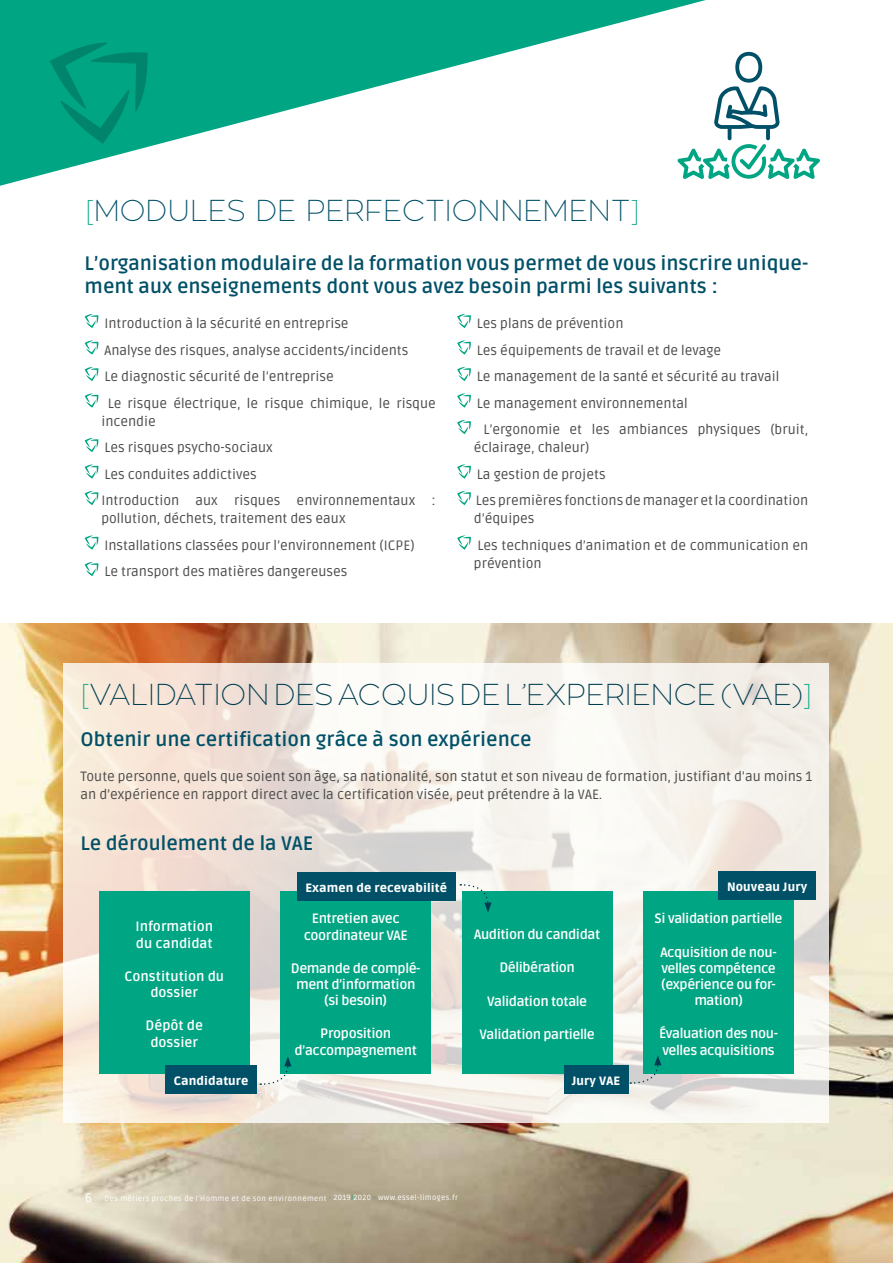
<style>
.page{position:relative;width:893px;height:1263px;background:#fff}
.page>*{position:absolute;margin:0;border:0;box-sizing:border-box;transform-origin:0 0}
.t1{font:100 30px "Zona Pro";color:#003d50}
.t2{font:100 30px "Zona Pro";color:#005067}
.t3{font:700 19.5px/23.4px "Ruda";color:#005067}
.t4{font:13.5px/26.5px "Ruda";color:#494948}
.t5{font:700 13.5px/16.2px "Ruda";letter-spacing:-.03em;color:#fff;text-align:center}
.t6{font:700 13.5px/16.2px "Ruda";color:#fff;text-align:center}
.t7{font:12.75px "Ruda";color:#fff}
.t8{font:900 12px "Ruda";letter-spacing:.01em;color:#fff}
.t9{font:7.5px "Ruda";letter-spacing:.05em;color:#fff}
.s1{color:#00a583}
</style>
<div class="page">
<svg style="left:0;top:0;width:706px;height:186px"></svg>
<img style="left:0;top:624px;width:893px;height:639px">
<svg style="left:50px;top:42px;width:97px;height:102px;background:#009c7c"></svg>
<svg style="left:677px;top:52px;width:143px;height:127px"></svg>
<svg style="left:829px;top:1207px;width:64px;height:56px;background:#dcb98a"></svg>
<svg style="left:85px;top:314px;width:13px;height:14px"></svg>
<svg style="left:85px;top:340px;width:13px;height:15px"></svg>
<svg style="left:85px;top:367px;width:13px;height:14px"></svg>
<svg style="left:85px;top:393px;width:13px;height:15px"></svg>
<svg style="left:85px;top:438px;width:13px;height:14px"></svg>
<svg style="left:85px;top:464px;width:13px;height:15px"></svg>
<svg style="left:85px;top:491px;width:13px;height:14px"></svg>
<svg style="left:85px;top:535px;width:13px;height:15px"></svg>
<svg style="left:85px;top:562px;width:13px;height:14px"></svg>
<svg style="left:457px;top:314px;width:14px;height:14px"></svg>
<svg style="left:457px;top:340px;width:14px;height:15px"></svg>
<svg style="left:457px;top:367px;width:14px;height:14px"></svg>
<svg style="left:457px;top:393px;width:14px;height:15px"></svg>
<svg style="left:457px;top:420px;width:14px;height:14px"></svg>
<svg style="left:457px;top:464px;width:14px;height:15px"></svg>
<svg style="left:457px;top:491px;width:14px;height:14px"></svg>
<svg style="left:457px;top:535px;width:14px;height:15px"></svg>
<svg style="left:64px;top:663px;width:765px;height:460px"></svg>
<div style="left:99px;top:892px;width:151px;height:182px;background:#00a583"></div>
<div style="left:280px;top:892px;width:151px;height:182px;background:#00a583"></div>
<div style="left:462px;top:892px;width:151px;height:182px;background:#00a583"></div>
<div style="left:643px;top:892px;width:151px;height:182px;background:#00a583"></div>
<div style="left:297px;top:872px;width:158px;height:28px;background:#005067"></div>
<div style="left:719px;top:872px;width:97px;height:28px;background:#005067"></div>
<div style="left:564px;top:1065px;width:65px;height:28px;background:#005067"></div>
<div style="left:165px;top:1065px;width:92px;height:28px;background:#005067"></div>
<svg style="left:260px;top:1056px;width:31px;height:29px"></svg>
<svg style="left:630px;top:1055px;width:31px;height:29px"></svg>
<svg style="left:460px;top:883px;width:32px;height:29px"></svg>
<h1 class="t2" style="left:85px;top:191px;width:556px"><span class="s1">[</span>MODULES DE PERFECTIONNEMENT<span class="s1">]</span></h1>
<h2 class="t3" style="left:85px;top:252px;width:725px">L’organisation modulaire de la formation vous permet de vous inscrire unique&shy;ment aux enseignements dont vous avez besoin parmi les suivants :</h2>
<p class="t4" style="left:104px;top:310px;width:333px">Introduction à la sécurité en entreprise<br>Analyse des risques, analyse accidents/incidents<br>Le diagnostic sécurité de l’entreprise<br>Le risque électrique, le risque chimique, le risque</p>
<p class="t4" style="left:101px;top:408px;width:336px">incendie<br>Les risques psycho-sociaux<br>Les conduites addictives<br>Introduction aux risques environnementaux :</p>
<p class="t4" style="left:101px;top:505px;width:315px">pollution, déchets, traitement des eaux<br>Installations classées pour l’environnement (ICPE)<br>Le transport des matières dangereuses</p>
<p class="t4" style="left:477px;top:310px;width:148px">Les plans de prévention</p>
<p class="t4" style="left:477px;top:337px;width:246px">Les équipements de travail et de levage</p>
<p class="t4" style="left:477px;top:363px;width:304px">Le management de la santé et sécurité au travail</p>
<p class="t4" style="left:477px;top:390px;width:212px">Le management environnemental</p>
<p class="t4" style="left:483px;top:416px;width:326px">L’ergonomie et les ambiances physiques (bruit,</p>
<p class="t4" style="left:474px;top:434px;width:336px">éclairage, chaleur)<br>La gestion de projets<br>Les premières fonctions de manager et la coordination</p>
<p class="t4" style="left:474px;top:505px;width:336px">d’équipes<br>Les techniques d’animation et de communication en</p>
<p class="t4" style="left:474px;top:550px;width:69px">prévention</p>
<h1 class="t1" style="left:81px;top:676px;width:733px"><span class="s1">[</span>VALIDATION DES ACQUIS DE L’EXPERIENCE (VAE)<span class="s1">]</span></h1>
<h2 class="t3" style="left:81px;top:728px;width:453px">Obtenir une certification grâce à son expérience</h2>
<p class="t4" style="left:81px;top:767px;width:733px;line-height:18px">Toute personne, quels que soient son âge, sa nationalité, son statut et son niveau de formation, justifiant d’au moins 1 an d’expérience en rapport direct avec la certification visée, peut prétendre à la VAE.</p>
<h2 class="t3" style="left:81px;top:832px;width:234px">Le déroulement de la VAE</h2>
<p class="t6" style="left:135px;top:919px;width:79px;text-align:left">Information du candidat</p>
<p class="t6" style="left:124px;top:968px;width:101px">Constitution du dossier</p>
<p class="t6" style="left:146px;top:1018px;width:59px">Dépôt de dossier</p>
<p class="t8" style="left:305px;top:880px;width:143px">Examen de recevabilité</p>
<p class="t8" style="left:727px;top:880px;width:82px">Nouveau Jury</p>
<p class="t5" style="left:304px;top:911px;width:106px">Entretien avec coordinateur VAE</p>
<p class="t5" style="left:291px;top:960px;width:131px">Demande de complé&shy;ment d’information (si besoin)</p>
<p class="t5" style="left:295px;top:1026px;width:124px">Proposition d’accompagnement</p>
<p class="t5" style="left:474px;top:927px;width:128px">Audition du candidat</p>
<p class="t5" style="left:499px;top:960px;width:77px">Délibération</p>
<p class="t5" style="left:487px;top:993px;width:102px">Validation totale</p>
<p class="t5" style="left:479px;top:1026px;width:117px">Validation partielle</p>
<p class="t5" style="left:655px;top:911px;width:129px">Si validation partielle</p>
<p class="t5" style="left:660px;top:944px;width:118px">Acquisition de nou&shy;velles compétence (expérience ou for&shy;mation)</p>
<p class="t5" style="left:659px;top:1026px;width:120px;text-align:left">Évaluation des nou&shy;velles acquisitions</p>
<p class="t8" style="left:174px;top:1074px;width:76px">Candidature</p>
<p class="t8" style="left:572px;top:1074px;width:49px">Jury VAE</p>
<p class="t7" style="left:85px;top:1191px;width:9px">6</p>
<p class="t9" style="left:104px;top:1194px;width:355px">Des métiers proches de l’Homme et de son environnement <span class="s1">·</span> 2019<span class="s1">I</span>2020 <span class="s1">·</span> www.essel-limoges.fr</p>
</div>
